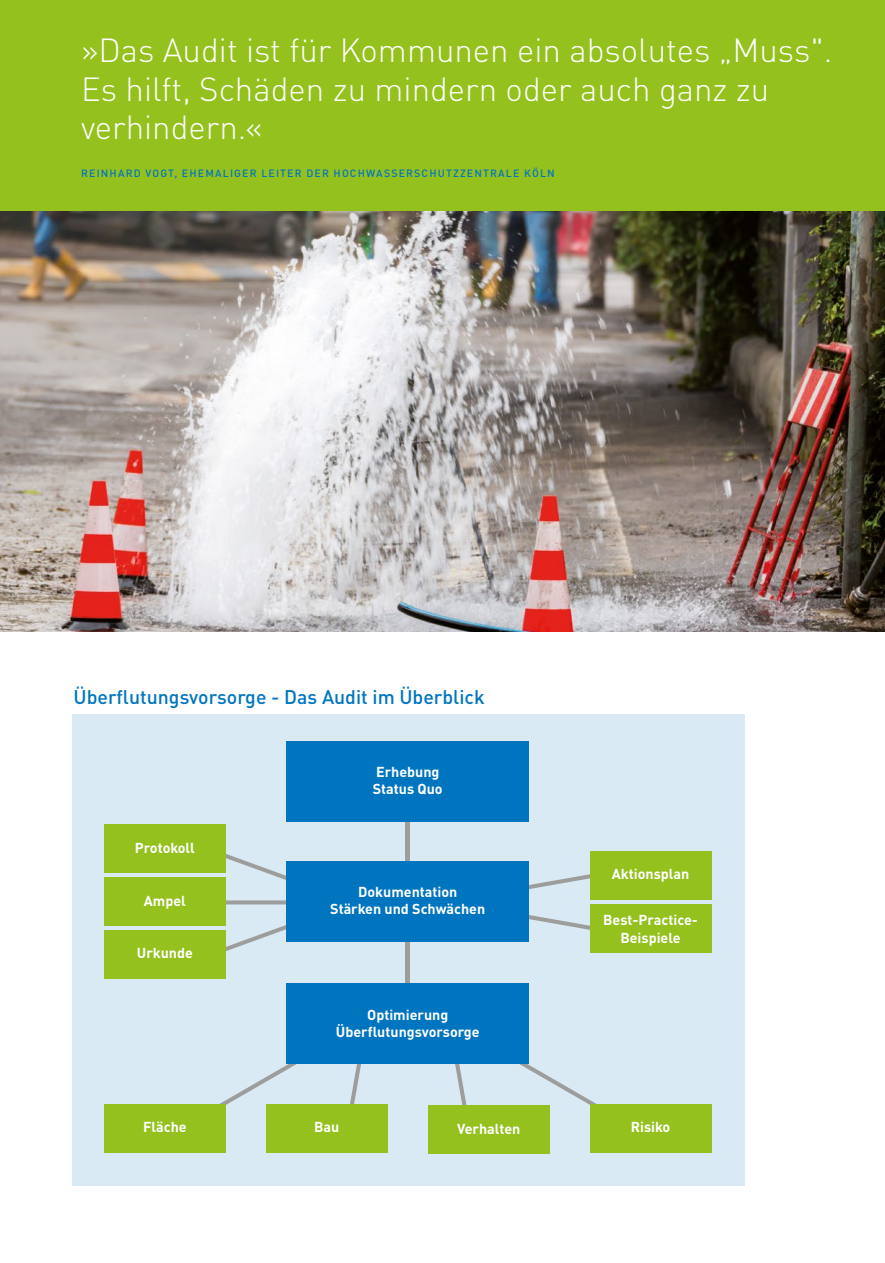
<style>
.page{position:relative;width:885px;height:1263px;background:#fff}
.page>*{position:absolute;margin:0;border:0;box-sizing:border-box;transform-origin:0 0}
.t1{font:300 33px/38.2px "DINOT";color:#fff}
.t2{font:500 19.5px "DINOT";color:#0075bf}
.t3{font:700 14.25px/17.1px "DINOT";color:#fff;text-align:center}
.t4{font:500 10.5px "DINOT";letter-spacing:.11em;color:#0075bf}
</style>
<div class="page">
<div style="left:0;top:0;width:884px;height:631px;background:#95c11f"></div>
<div style="left:72px;top:714px;width:673px;height:472px;background:#d9eaf5"></div>
<svg style="left:529px;top:915px;width:61px;height:15px"></svg>
<hr style="left:405px;top:787px;width:4px;height:243px;background:#9d9d9c">
<svg style="left:529px;top:874px;width:61px;height:15px"></svg>
<svg style="left:225px;top:852px;width:61px;height:32px"></svg>
<svg style="left:225px;top:921px;width:61px;height:32px"></svg>
<svg style="left:225px;top:900px;width:61px;height:4px"></svg>
<svg style="left:347px;top:1063px;width:18px;height:41px"></svg>
<svg style="left:451px;top:1063px;width:18px;height:42px"></svg>
<svg style="left:220px;top:1063px;width:82px;height:53px"></svg>
<svg style="left:507px;top:1063px;width:89px;height:48px"></svg>
<div style="left:286px;top:861px;width:243px;height:81px;background:#0075bf"></div>
<div style="left:286px;top:982px;width:243px;height:81px;background:#0075bf"></div>
<div style="left:286px;top:741px;width:243px;height:81px;background:#0075bf"></div>
<div style="left:590px;top:851px;width:121px;height:48px;background:#95c11f"></div>
<div style="left:590px;top:904px;width:121px;height:49px;background:#95c11f"></div>
<div style="left:590px;top:1104px;width:121px;height:49px;background:#95c11f"></div>
<div style="left:428px;top:1105px;width:121px;height:49px;background:#95c11f"></div>
<div style="left:266px;top:1104px;width:121px;height:49px;background:#95c11f"></div>
<div style="left:104px;top:1104px;width:121px;height:49px;background:#95c11f"></div>
<div style="left:104px;top:930px;width:121px;height:49px;background:#95c11f"></div>
<div style="left:104px;top:877px;width:121px;height:49px;background:#95c11f"></div>
<div style="left:104px;top:824px;width:121px;height:49px;background:#95c11f"></div>
<img style="left:0;top:212px;width:884px;height:419px">
<h1 class="t1" style="left:81px;top:29px;width:753px">»Das Audit ist für Kommunen ein absolutes „Muss".<br>Es hilft, Schäden zu mindern oder auch ganz zu verhindern.«</h1>
<p class="t4" style="left:81px;top:165px;width:475px">REINHARD VOGT, EHEMALIGER LEITER DER HOCHWASSERSCHUTZZENTRALE KÖLN</p>
<h2 class="t2" style="left:73px;top:682px;width:412px">Überflutungsvorsorge - Das Audit im Überblick</h2>
<p class="t3" style="left:135px;top:838px;width:61px">Protokoll</p>
<p class="t3" style="left:144px;top:891px;width:44px">Ampel</p>
<p class="t3" style="left:137px;top:944px;width:58px">Urkunde</p>
<p class="t3" style="left:373px;top:762px;width:71px;text-align:left">Erhebung<br>Status Quo</p>
<p class="t3" style="left:330px;top:882px;width:156px">Dokumentation<br>Stärken und Schwächen</p>
<p class="t3" style="left:336px;top:1005px;width:145px">Optimierung<br>Überflutungsvorsorge</p>
<p class="t3" style="left:611px;top:865px;width:79px">Aktionsplan</p>
<p class="t3" style="left:603px;top:911px;width:96px">Best-Practice-<br>Beispiele</p>
<p class="t3" style="left:143px;top:1118px;width:45px">Fläche</p>
<p class="t3" style="left:314px;top:1118px;width:27px">Bau</p>
<p class="t3" style="left:457px;top:1119px;width:65px">Verhalten</p>
<p class="t3" style="left:630px;top:1118px;width:41px">Risiko</p>
</div>
